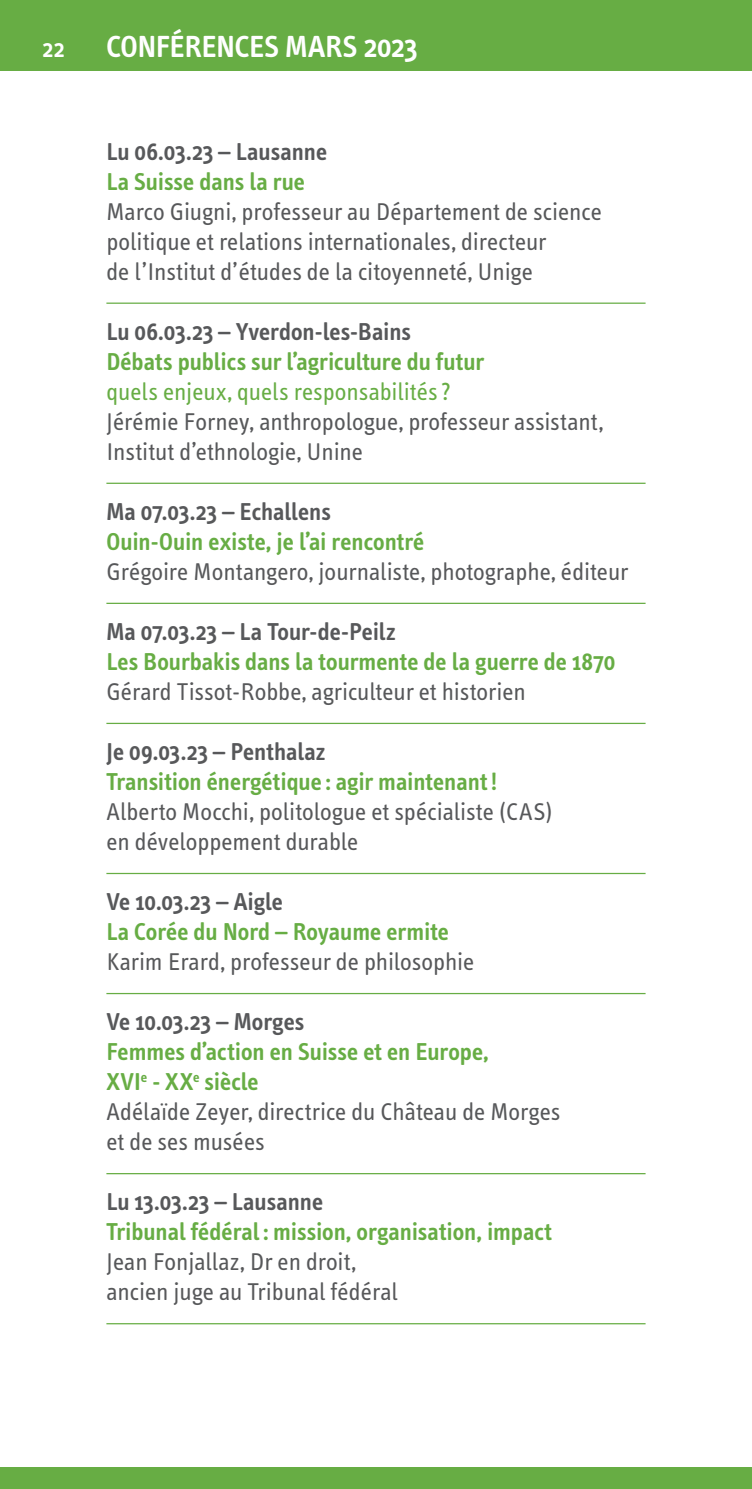
<style>
.page{position:relative;width:752px;height:1489px;background:#fff}
.page>*{position:absolute;margin:0;border:0;box-sizing:border-box;transform-origin:0 0}
.En-tete_de_page{font:600 31.25px "Info Text";letter-spacing:-.01em;color:#fff}
.texte_renfoncement{font:25px/30px "Info Text";color:#57585a}
.texte_renfoncement-2{font:600 25px/30px "Info Text";color:#67ad44}
.texte_renfoncement-3{font:600 25px/30px "Info Text";color:#57585a}
.t1{font:600 25px "Info Text";color:#fff}
.s1{color:#67ad44}
.s2{color:#57585a}
.s3{font-weight:400}
</style>
<div class="page">
<div style="left:0;top:0;width:751px;height:71px;background:#67ad44"></div>
<div style="left:0;top:1467px;width:751px;height:21px;background:#67ad44"></div>
<hr style="left:106px;top:302px;width:539px;height:2px;background:#67ad44">
<hr style="left:106px;top:482px;width:539px;height:2px;background:#67ad44">
<hr style="left:106px;top:602px;width:539px;height:2px;background:#67ad44">
<hr style="left:106px;top:722px;width:539px;height:2px;background:#67ad44">
<hr style="left:106px;top:872px;width:539px;height:2px;background:#67ad44">
<hr style="left:106px;top:992px;width:539px;height:2px;background:#67ad44">
<hr style="left:106px;top:1172px;width:539px;height:2px;background:#67ad44">
<hr style="left:106px;top:1322px;width:539px;height:2px;background:#67ad44">
<p class="t1" style="left:43px;top:34px;width:24px">22</p>
<p class="En-tete_de_page" style="left:106px;top:28px;width:312px">CONFÉRENCES MARS 2023</p>
<p class="texte_renfoncement-3" style="left:106px;top:136px;width:222px">Lu 06.03.23 – Lausanne<br><span class="s1">La Suisse dans la rue</span></p>
<p class="texte_renfoncement" style="left:106px;top:196px;width:496px">Marco Giugni, professeur au Département de science politique et relations internationales, directeur<br>de l’Institut d’études de la citoyenneté, Unige</p>
<p class="texte_renfoncement-2" style="left:106px;top:316px;width:379px"><span class="s2">Lu 06.03.23 – Yverdon-les-Bains<br></span>Débats publics sur l’agriculture du futur <span class="s3">quels enjeux, quels responsabilités ?</span></p>
<p class="texte_renfoncement" style="left:106px;top:406px;width:498px">Jérémie Forney, anthropologue, professeur assistant,<br>Institut d’ethnologie, Unine</p>
<p class="texte_renfoncement-2" style="left:106px;top:496px;width:319px"><span class="s2">Ma 07.03.23 – Echallens<br></span>Ouin-Ouin existe, je l’ai rencontré</p>
<p class="texte_renfoncement" style="left:106px;top:556px;width:523px">Grégoire Montangero, journaliste, photographe, éditeur</p>
<p class="texte_renfoncement-2" style="left:106px;top:616px;width:510px"><span class="s2">Ma 07.03.23 – La Tour-de-Peilz<br></span>Les Bourbakis dans la tourmente de la guerre de 1870</p>
<p class="texte_renfoncement" style="left:106px;top:676px;width:421px">Gérard Tissot-Robbe, agriculteur et historien</p>
<p class="texte_renfoncement-2" style="left:106px;top:736px;width:392px"><span class="s2">Je 09.03.23 – Penthalaz<br></span>Transition énergétique : agir maintenant!</p>
<p class="texte_renfoncement" style="left:106px;top:796px;width:447px">Alberto Mocchi, politologue et spécialiste (CAS) en développement durable</p>
<p class="texte_renfoncement-2" style="left:106px;top:886px;width:344px"><span class="s2">Ve 10.03.23 – Aigle<br></span>La Corée du Nord – Royaume ermite</p>
<p class="texte_renfoncement" style="left:106px;top:946px;width:369px">Karim Erard, professeur de philosophie</p>
<p class="texte_renfoncement-2" style="left:106px;top:1006px;width:384px"><span class="s2">Ve 10.03.23 – Morges<br></span>Femmes d’action en Suisse et en Europe,<br>XVI<sup>e</sup> - XX<sup>e</sup> siècle</p>
<p class="texte_renfoncement" style="left:106px;top:1096px;width:455px">Adé laïde Zeyer, directrice du Château de Morges et de ses musées</p>
<p class="texte_renfoncement-2" style="left:106px;top:1186px;width:447px"><span class="s2">Lu 13.03.23 – Lausanne<br></span>Tribunal fédéral: mission, organisation, impact</p>
<p class="texte_renfoncement" style="left:106px;top:1246px;width:293px">Jean Fonjallaz, Dr en droit, ancien juge au Tribunal fédéral</p>
</div>
